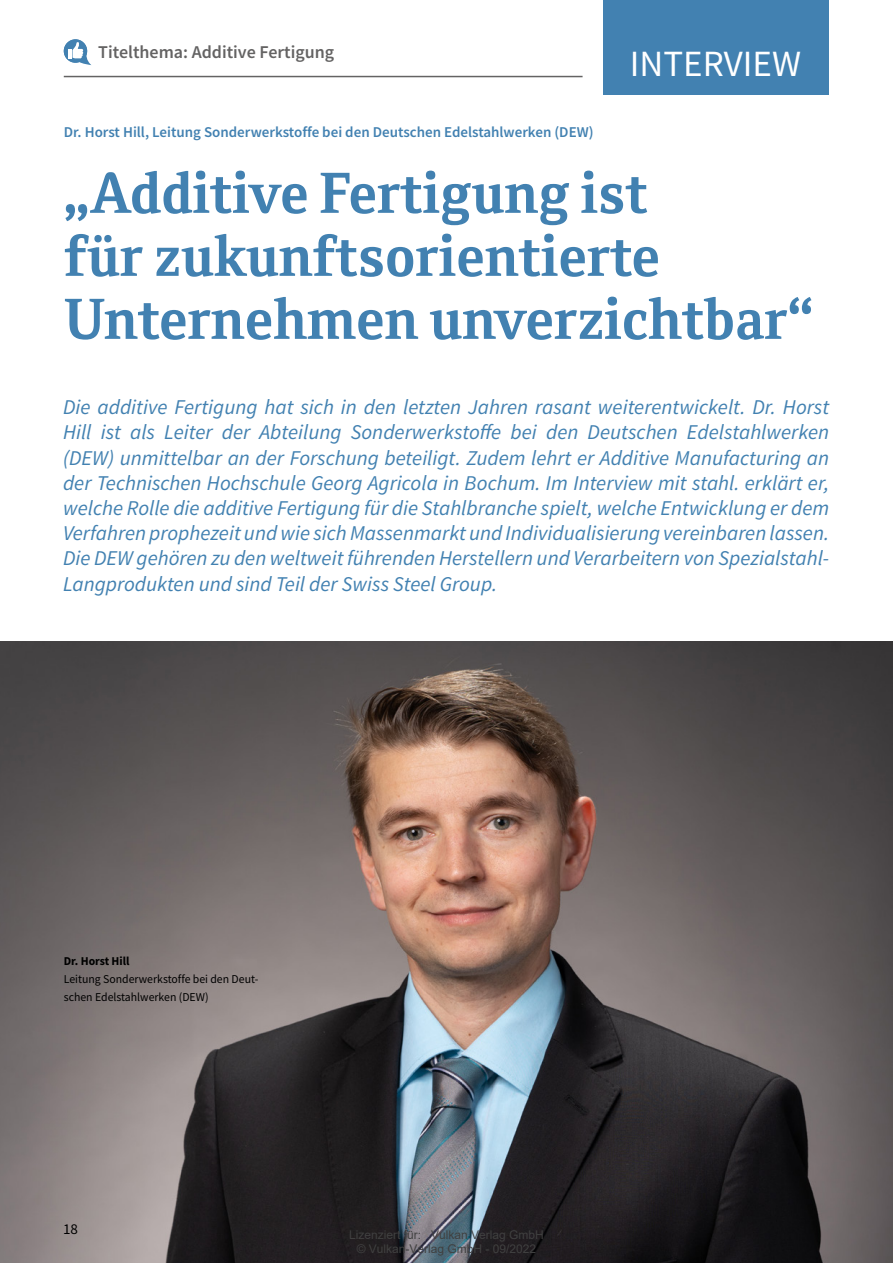
<style>
.page{position:relative;width:893px;height:1263px;background:#fff}
.page>*{position:absolute;margin:0;border:0;box-sizing:border-box;transform-origin:0 0}
.stahl_HL_Interview{font:700 55.5px/63px "Cordale";letter-spacing:-.01em;color:#4281b1}
.stahl_Copy{font:36.9px "Source Sans Pro";color:#fff}
.stahl_Abstract_Inter{font:italic 21px/25.2px "Source Sans Pro";color:#4281b1;text-align:justify}
.t1{font:600 18px "Source Sans Pro";color:#646363}
.stahl_Dachzeile{font:600 15px "Source Sans Pro";color:#4281b1}
.t2{font:15px "Source Sans Pro";color:#000}
.stahl_BU{font:12px/18px "Source Sans Pro";color:#000}
.t3{font:12px/13.5px "Arial";color:#404040;text-align:center}
.stahl_BU-2{font:700 12px "Source Sans Pro";color:#000}
</style>
<div class="page">
<img style="left:0;top:641px;width:893px;height:622px">
<div style="left:603px;top:0;width:226px;height:95px;background:#4281b1"></div>
<hr style="left:64px;top:76px;width:519px;height:1px;background:#646363">
<div style="left:64px;top:39px;width:23px;height:24px;background:#4281b1;border-radius:50%"></div>
<svg style="left:67px;top:42px;width:24px;height:23px"></svg>
<p class="t1" style="left:98px;top:41px;width:237px">Titelthema: Additive Fertigung</p>
<p class="stahl_Copy" style="left:630px;top:40px;width:173px">INTERVIEW</p>
<p class="stahl_Dachzeile" style="left:64px;top:122px;width:531px">Dr. Horst Hill, Leitung Sonderwerkstoffe bei den Deutschen Edelstahlwerken (DEW)</p>
<p class="stahl_HL_Interview" style="left:64px;top:162px;width:751px">„Additive Fertigung ist<br>für zukunftsorientierte<br>Unternehmen unverzichtbar“</p>
<p class="stahl_Abstract_Inter" style="left:63px;top:394px;width:768px">Die additive Fertigung hat sich in den letzten Jahren rasant weiterentwickelt. Dr. Horst Hill ist als Leiter der Abteilung Sonderwerkstoffe bei den Deutschen Edelstahlwerken (DEW) unmittelbar an der Forschung beteiligt. Zudem lehrt er Additive Manufacturing an der Technischen Hochschule Georg Agricola in Bochum. Im Interview mit stahl. erklärt er, welche Rolle die additive Fertigung für die Stahlbranche spielt, welche Entwicklung er dem Verfahren prophezeit und wie sich Massenmarkt und Individualisierung vereinbaren lassen.</p>
<p class="stahl_Abstract_Inter" style="left:63px;top:546px;width:768px">Die DEW gehören zu den weltweit führenden Herstellern und Verarbeitern von Spezialstahl-<br>Langprodukten und sind Teil der Swiss Steel Group.</p>
<p class="stahl_BU-2" style="left:64px;top:953px;width:67px">Dr. Horst Hill</p>
<p class="stahl_BU" style="left:64px;top:970px;width:196px">Leitung Sonderwerkstoffe bei den Deut&shy;schen Edelstahlwerken (DEW)</p>
<p class="t2" style="left:63px;top:1219px;width:16px">18</p>
<p class="t3" style="left:349px;top:1228px;width:196px">Lizenziert für: Vulkan Verlag GmbH © Vulkan-Verlag GmbH - 09/2022</p>
</div>
